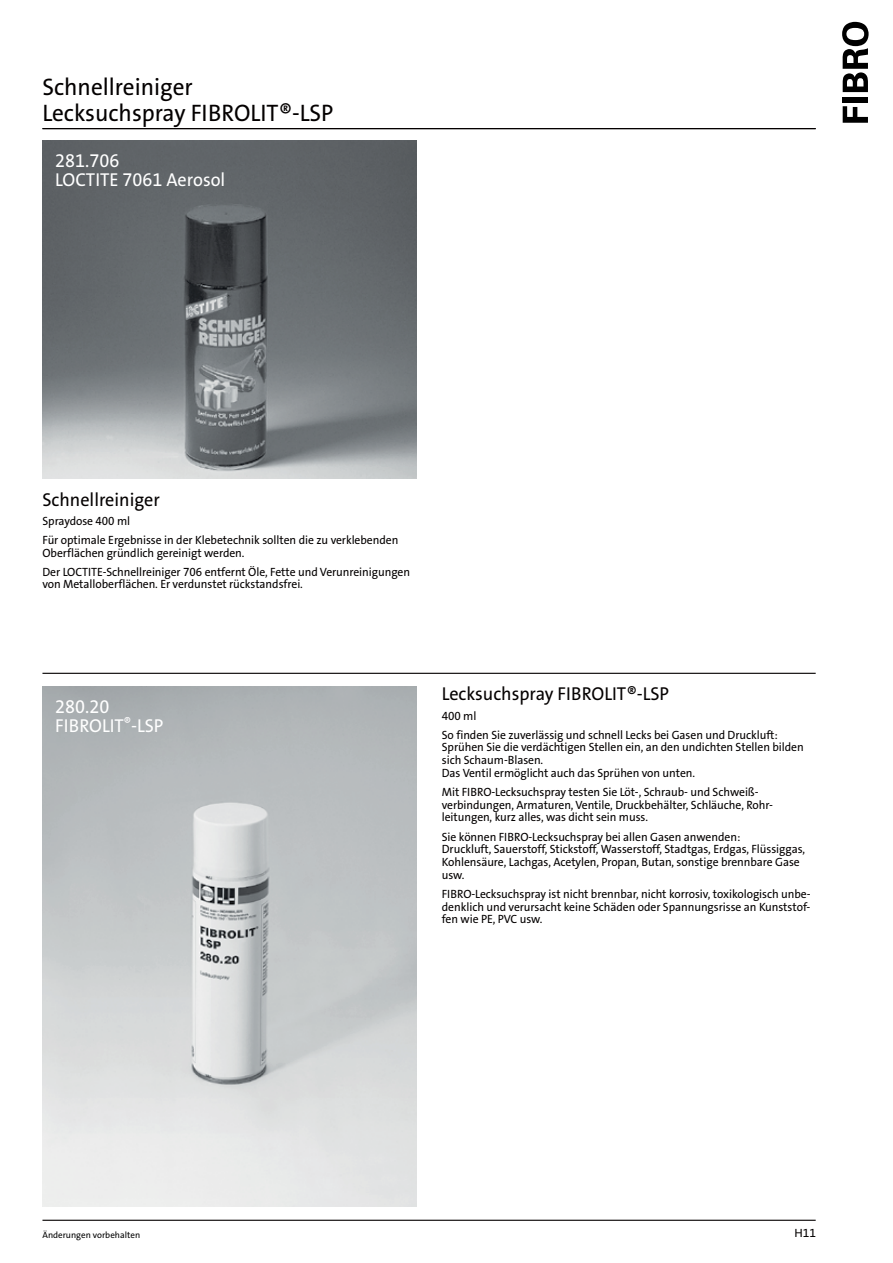
<style>
.page{position:relative;width:893px;height:1263px;background:#fff}
.page>*{position:absolute;margin:0;border:0;box-sizing:border-box;transform-origin:0 0}
.t1{font:24px/25.5px "The Sans LP5 Plain";color:#040000}
.t2{font:18.75px/19px "The Sans LP5 Plain";color:#fff}
.t3{font:18.75px "The Sans LP5 Plain";color:#040000}
.t4{font:12px/12.8px "The Sans LP5 Plain";letter-spacing:-.005em;color:#040000}
.t5{font:9px "The Sans LP5 Plain";color:#000}
</style>
<div class="page">
<svg style="left:843px;top:106px;width:25px;height:17px"></svg>
<div style="left:842px;top:97px;width:26px;height:6px;background:#000"></div>
<svg style="left:842px;top:22px;width:26px;height:70px"></svg>
<hr style="left:42px;top:1220px;width:774px;height:1px;background:#040000">
<hr style="left:42px;top:128px;width:774px;height:1px;background:#040000">
<img style="left:42px;top:687px;width:374px;height:520px">
<img style="left:42px;top:141px;width:374px;height:338px">
<hr style="left:42px;top:673px;width:774px;height:1px;background:#040000">
<h1 class="t1" style="left:42px;top:76px;width:292px">Schnellreiniger<br>Lecksuchspray FIBROLIT®-LSP</h1>
<h2 class="t2" style="left:55px;top:152px;width:172px">281.706<br>LOCTITE 7061 Aerosol</h2>
<h2 class="t3" style="left:42px;top:491px;width:119px">Schnellreiniger</h2>
<p class="t4" style="left:42px;top:512px;width:357px;line-height:19px">Spraydose 400 ml<br>Für optimale Ergebnisse in der Klebetechnik sollten die zu verklebenden</p>
<p class="t4" style="left:42px;top:544px;width:369px;line-height:19px">Oberflächen gründlich gereinigt werden.<br>Der LOCTITE-Schnellreiniger 706 entfernt Öle, Fette und Verunreinigungen</p>
<p class="t4" style="left:42px;top:579px;width:262px">von Metalloberflächen. Er verdunstet rückstandsfrei.</p>
<h2 class="t2" style="left:55px;top:698px;width:110px">280.20<br>FIBROLIT<sup>®</sup>-LSP</h2>
<h2 class="t3" style="left:442px;top:686px;width:229px">Lecksuchspray FIBROLIT®-LSP</h2>
<p class="t4" style="left:442px;top:707px;width:337px;line-height:19px">400 ml<br>So finden Sie zuverlässig und schnell Lecks bei Gasen und Druckluft:</p>
<p class="t4" style="left:442px;top:742px;width:363px">Sprühen Sie die verdächtigen Stellen ein, an den undichten Stellen bilden sich Schaum-Blasen.<br>Das Ventil ermöglicht auch das Sprühen von unten.</p>
<p class="t4" style="left:442px;top:786px;width:333px">Mit FIBRO-Lecksuchspray testen Sie Löt-, Schraub- und Schweiß&shy;verbindungen, Armaturen, Ventile, Druckbehälter, Schläuche, Rohr&shy;leitungen, kurz alles, was dicht sein muss.</p>
<p class="t4" style="left:442px;top:831px;width:365px">Sie können FIBRO-Lecksuchspray bei allen Gasen anwenden:<br>Druckluft, Sauerstoff, Stickstoff, Wasserstoff, Stadtgas, Erdgas, Flüssiggas, Kohlensäure, Lachgas, Acetylen, Propan, Butan, sonstige brennbare Gase usw.</p>
<p class="t4" style="left:442px;top:888px;width:370px;text-align:justify">FIBRO-Lecksuchspray ist nicht brennbar, nicht korrosiv, toxikolo gisch unbe&shy;denklich und verursacht keine Schäden oder Spannungsrisse an Kunststof&shy;fen wie PE, PVC usw.</p>
<p class="t5" style="left:42px;top:1231px;width:99px">Änderungen vorbehalten</p>
<p class="t4" style="left:794px;top:1228px;width:23px">H11</p>
</div>
